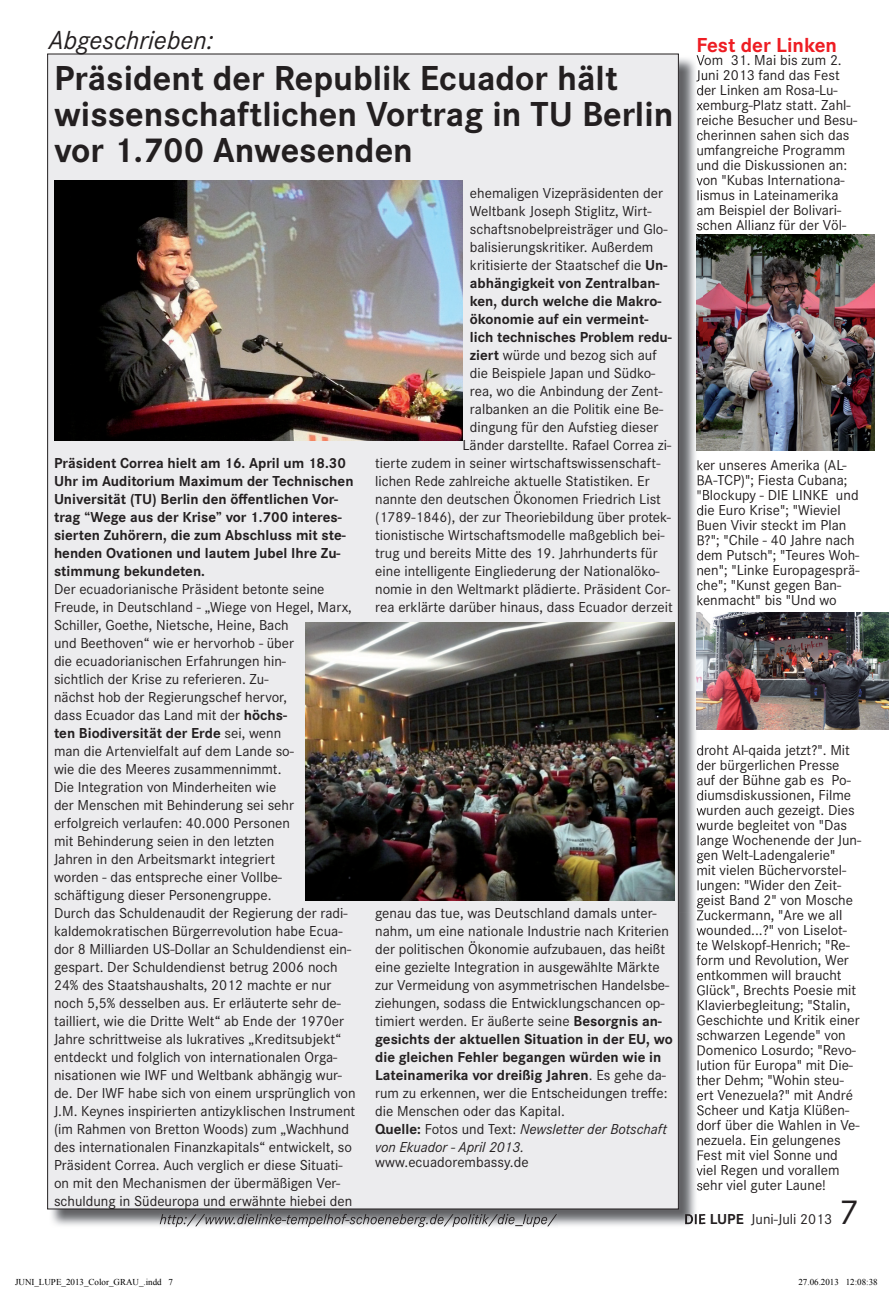
<style>
.page{position:relative;width:893px;height:1290px;background:#fff}
.page>*{position:absolute;margin:0;border:0;box-sizing:border-box;transform-origin:0 0}
.t1{font:700 36px/36px "Corporate S";color:#231f20}
.t2{font:36px "Corporate S";color:#231f20}
.t3{font:italic 27px "Corporate S";color:#231f20}
.t4{font:700 21px "Corporate S";color:#ee1d23}
.t5{font:15px/15px "Corporate S";color:#231f20}
.t6{font:700 15px/18px "Corporate S";color:#231f20}
.t7{font:9px "Times New Roman";color:#000}
.s1{font-weight:700}
.s2{font-style:italic}
</style>
<div class="page">
<img style="left:703px;top:612px;width:185px;height:117px">
<img style="left:703px;top:234px;width:171px;height:216px">
<img style="left:49px;top:58px;width:654px;height:1170px">
<img style="left:160px;top:1214px;width:397px;height:13px">
<img style="left:685px;top:1214px;width:18px;height:10px">
<svg style="left:696px;top:56px;width:7px;height:174px"></svg>
<svg style="left:697px;top:460px;width:6px;height:145px"></svg>
<svg style="left:696px;top:745px;width:7px;height:448px"></svg>
<div style="left:48px;top:54px;width:630px;height:1155px;background:#ececee"></div>
<img style="left:54px;top:180px;width:408px;height:260px">
<img style="left:305px;top:623px;width:370px;height:277px">
<h2 class="t3" style="left:49px;top:25px;width:166px">Abgeschrieben:</h2>
<h1 class="t1" style="left:54px;top:61px;width:621px">Präsident der Republik Ecuador hält wissenschaftlichen Vortrag in TU Berlin vor 1.700 Anwesenden</h1>
<p class="t6" style="left:54px;top:454px;width:301px">Präsident Correa hielt am 16. April um 18.30<br>Uhr im Auditorium Maximum der Technischen Universität (TU) Berlin den öffentlichen Vor&shy;trag “Wege aus der Krise” vor 1.700 interes&shy;sierten Zuhörern, die zum Abschluss mit ste&shy;henden Ovationen und lautem Jubel Ihre Zu&shy;stimmung bekundeten.</p>
<p class="t5" style="left:54px;top:580px;width:303px;line-height:18px">Der ecuadorianische Präsident betonte seine Freude, in Deutschland - „Wiege von Hegel, Marx, Schiller, Goethe, Nietsche, Heine, Bach<br>und Beethoven“ wie er hervorhob - über<br>die ecuadorianischen Erfahrungen hin-<br>sichtlich der Krise zu referieren. Zu-<br>nächst hob der Regierungschef hervor,<br>dass Ecuador das Land mit der <span class="s1">höchs-<br>ten Biodiversität der Erde</span> sei, wenn<br>man die Artenvielfalt auf dem Lande so-<br>wie die des Meeres zusammennimmt.<br>Die Integration von Minderheiten wie<br>der Menschen mit Behinderung sei sehr erfolgreich verlaufen: 40.000 Personen<br>mit Behinderung seien in den letzten<br>Jahren in den Arbeitsmarkt integriert<br>worden - das entspreche einer Vollbe&shy;schäftigung dieser Personengruppe.<br>Durch das Schuldenaudit der Regierung der radi&shy;kaldemokratischen Bürgerrevolution habe Ecua&shy;dor 8 Milliarden US-Dollar an Schuldendienst ein&shy;gespart. Der Schuldendienst betrug 2006 noch 24% des Staatshaushalts, 2012 machte er nur noch 5,5% desselben aus. Er erläuterte sehr de&shy;tailliert, wie die Dritte Welt“ ab Ende der 1970er Jahre schrittweise als lukratives „Kreditsubjekt“ entdeckt und folglich von internationalen Orga&shy;nisationen wie IWF und Weltbank abhängig wur&shy;de. Der IWF habe sich von einem ursprünglich von J.M. Keynes inspirierten antizyklischen Instrument (im Rahmen von Bretton Woods) zum „Wachhund des internationalen Finanzkapitals“ entwickelt, so Präsident Correa. Auch verglich er diese Situati&shy;on mit den Mechanismen der übermäßigen Ver&shy;schuldung in Südeuropa und erwähnte hiebei den</p>
<p class="t5" style="left:470px;top:186px;width:195px">ehemaligen Vizepräsidenten der</p>
<p class="t5" style="left:470px;top:204px;width:183px">Weltbank Joseph Stiglitz, Wirt-</p>
<p class="t5" style="left:470px;top:222px;width:199px">schaftsnobelpreisträger und Glo-</p>
<p class="t5" style="left:470px;top:240px;width:185px">balisierungskritiker. Außerdem</p>
<p class="t5" style="left:470px;top:258px;width:199px">kritisierte der Staatschef die <span class="s1">Un-</span></p>
<p class="t6" style="left:470px;top:274px;width:191px">abhängigkeit von Zentralban-</p>
<p class="t6" style="left:470px;top:292px;width:193px">ken, durch welche die Makro-</p>
<p class="t6" style="left:470px;top:310px;width:180px">ökonomie auf ein vermeint-</p>
<p class="t6" style="left:470px;top:328px;width:203px">lich technisches Problem redu-</p>
<p class="t5" style="left:470px;top:348px;width:188px"><span class="s1">ziert</span> würde und bezog sich auf</p>
<p class="t5" style="left:470px;top:366px;width:187px">die Beispiele Japan und Südko-</p>
<p class="t5" style="left:470px;top:384px;width:194px">rea, wo die Anbindung der Zent-</p>
<p class="t5" style="left:470px;top:402px;width:195px">ralbanken an die Politik eine Be-</p>
<p class="t5" style="left:470px;top:420px;width:190px">dingung für den Aufstieg dieser</p>
<p class="t5" style="left:462px;top:438px;width:210px">Länder darstellte. Rafael Correa zi-</p>
<p class="t5" style="left:375px;top:456px;width:287px">tierte zudem in seiner wirtschaftswissenschaft-</p>
<p class="t5" style="left:375px;top:474px;width:276px">lichen Rede zahlreiche aktuelle Statistiken. Er</p>
<p class="t5" style="left:375px;top:492px;width:287px">nannte den deutschen Ökonomen Friedrich List</p>
<p class="t5" style="left:375px;top:510px;width:297px">(1789-1846), der zur Theoriebildung über protek-</p>
<p class="t5" style="left:375px;top:528px;width:291px">tionistische Wirtschaftsmodelle maßgeblich bei-</p>
<p class="t5" style="left:375px;top:546px;width:284px">trug und bereits Mitte des 19. Jahrhunderts für</p>
<p class="t5" style="left:375px;top:564px;width:286px">eine intelligente Eingliederung der Nationalöko-</p>
<p class="t5" style="left:375px;top:582px;width:296px">nomie in den Weltmarkt plädierte. Präsident Cor-</p>
<p class="t5" style="left:375px;top:600px;width:299px">rea erklärte darüber hinaus, dass Ecuador derzeit</p>
<p class="t5" style="left:375px;top:904px;width:299px;line-height:18px">genau das tue, was Deutschland damals unter&shy;nahm, um eine nationale Industrie nach Kriterien der politischen Ökonomie aufzubauen, das heißt eine gezielte Integration in ausgewählte Märkte zur Vermeidung von asymmetrischen Handelsbe&shy;ziehungen, sodass die Entwicklungschancen op&shy;timiert werden. Er äußerte seine <span class="s1">Besorgnis an&shy;gesichts der aktuellen Situation in der EU, wo die gleichen Fehler begangen würden wie in Lateinamerika vor dreißig Jahren</span>. Es gehe da&shy;rum zu erkennen, wer die Entscheidungen treffe: die Menschen oder das Kapital.<br><span class="s1">Quelle:</span> Fotos und Text: <span class="s2">Newsletter der Botschaft von Ekuador - April 2013.</span></p>
<p class="t5" style="left:375px;top:1155px;width:155px">www.ecuadorembassy.de</p>
<h3 class="t4" style="left:696px;top:33px;width:142px">Fest der Linken</h3>
<p class="t5" style="left:696px;top:53px;width:163px">Vom 31. Mai bis zum 2.<br>Juni 2013 fand das Fest der Linken am Rosa-Lu&shy;xemburg-Platz statt. Zahl&shy;reiche Besucher und Besu&shy;cherinnen sahen sich das umfangreiche Programm und die Diskussionen an: von "Kubas Internationa&shy;lismus in Lateinamerika am Beispiel der Bolivari&shy;schen Allianz für der Völ-</p>
<p class="t5" style="left:696px;top:458px;width:165px">ker unseres Amerika (AL-<br>BA-TCP)"; Fiesta Cubana; "Blockupy - DIE LINKE und die Euro Krise"; "Wieviel<br>Buen Vivir steckt im Plan<br>B?"; "Chile - 40 Jahre nach dem Putsch"; "Teures Woh&shy;nen"; "Linke Europagesprä&shy;che"; "Kunst gegen Ban&shy;kenmacht" bis "Und wo</p>
<p class="t5" style="left:696px;top:743px;width:166px">droht Al-qaida jetzt?". Mit der bürgerlichen Presse auf der Bühne gab es Po&shy;diumsdiskussionen, Filme wurden auch gezeigt. Dies wurde begleitet von "Das lange Wochenende der Jun&shy;gen Welt-Ladengalerie"<br>mit vielen Büchervorstel&shy;lungen: "Wider den Zeit&shy;geist Band 2" von Mosche<br>Zuckermann, "Are we all wounded...?" von Liselot&shy;te Welskopf-Henrich; "Re&shy;form und Revolution, Wer entkommen will braucht<br>Glück", Brechts Poesie mit<br>Klavierbegleitung; "Stalin,<br>Geschichte und Kritik einer schwarzen Legende" von<br>Domenico Losurdo; "Revo&shy;lution für Europa" mit Die&shy;ther Dehm; "Wohin steu&shy;ert Venezuela?" mit André<br>Scheer und Katja Klüßen&shy;dorf über die Wahlen in Ve&shy;nezuela. Ein gelungenes<br>Fest mit viel Sonne und viel Regen und vorallem sehr viel guter Laune!</p>
<p class="t5" style="left:684px;top:1212px;width:150px"><span class="s1">DIE LUPE</span> Juni-Juli 2013</p>
<h1 class="t2" style="left:840px;top:1192px;width:21px">7</h1>
<p class="t7" style="left:15px;top:1276px;width:159px">JUNI_LUPE_2013_Color_GRAU_.indd 7</p>
<p class="t7" style="left:798px;top:1276px;width:81px">27.06.2013 12:08:38</p>
</div>
